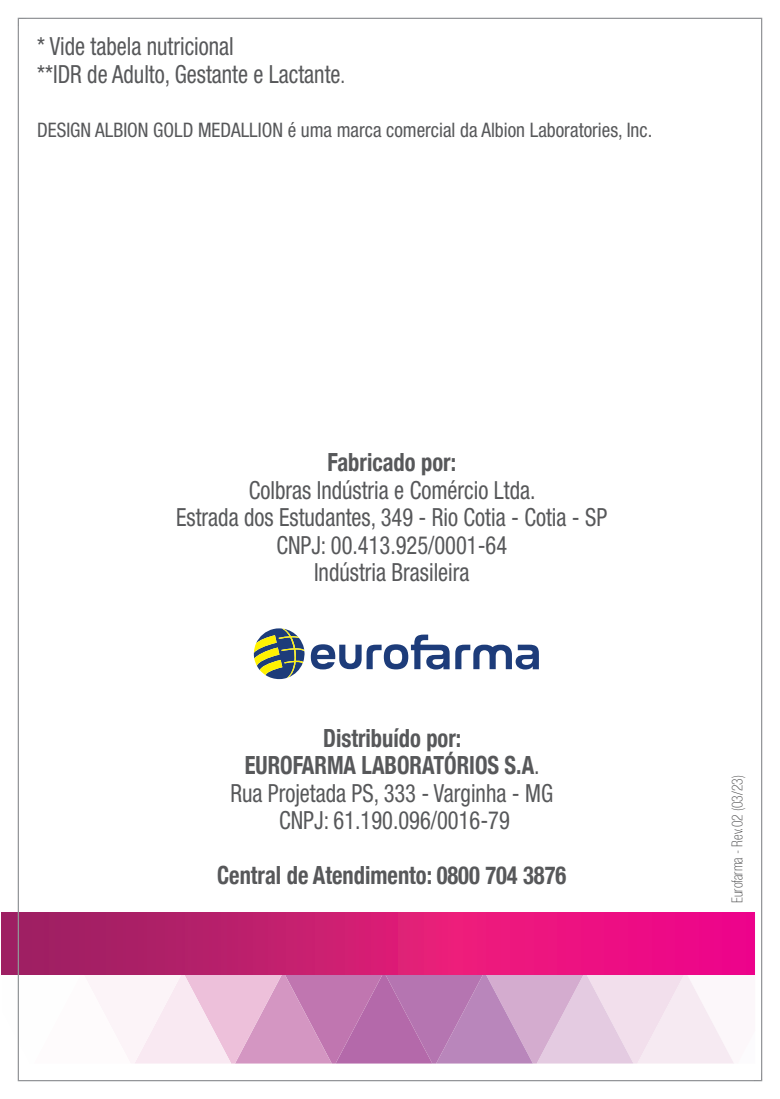
<style>
.page{position:relative;width:780px;height:1099px;background:#fff}
.page>*{position:absolute;margin:0;border:0;box-sizing:border-box;transform-origin:0 0}
.t1{font:condensed 25px/27.5px "Helvetica Neue";color:#57585a;text-align:center;scale:.9 1}
.t2{font:700 condensed 25px "Helvetica Neue";color:#57585a;scale:.9 1}
.t3{font:condensed 20px "Helvetica Neue";color:#57585a;scale:.96 1}
.t4{font:100 condensed 15px "Helvetica Neue LT Com";color:#3e3e3f;scale:.9 1}
.s1{font-size:21.75px}
.s2{font-weight:700}
</style>
<div class="page">
<svg style="left:2px;top:912px;width:753px;height:151px"></svg>
<svg style="left:2px;top:912px;width:752px;height:62px;background:#d01975"></svg>
<svg style="left:455px;top:644px;width:84px;height:25px"></svg>
<svg style="left:311px;top:634px;width:138px;height:35px"></svg>
<svg style="left:254px;top:628px;width:51px;height:51px"></svg>
<svg style="left:18px;top:18px;width:9px;height:8px"></svg>
<svg style="left:754px;top:1072px;width:8px;height:9px"></svg>
<p class="t1" style="left:37px;top:32px;width:344px;text-align:left">* Vide tabela nutricional<br>**IDR de Adulto, Gestante e Lactante<span class="s1">.</span></p>
<p class="t3" style="left:37px;top:118px;width:642px">DESIGN ALBION GOLD MEDALLION é uma marca comercial da Albion Laboratories, Inc.</p>
<p class="t2" style="left:327px;top:442px;width:144px">Fabricado por:</p>
<p class="t1" style="left:176px;top:476px;width:480px">Colbras Indústria e Comércio Ltda.<br>Estrada dos Estudantes, 349 - Rio Cotia - Cotia - SP CNPJ: 00.413.925/0001-64<br>Indústria Brasileira</p>
<p class="t1" style="left:230px;top:723px;width:360px"><span class="s2">Distribuído por:<br>EUROFARMA LABORATÓRIOS S.A</span>.<br>Rua Projetada PS, 333 - Varginha - MG<br>CNPJ: 61.190.096/0016-79</p>
<p class="t2" style="left:217px;top:854px;width:389px">Central de Atendimento: 0800 704 3876</p>
<p class="t4" style="left:728px;top:902px;width:143px;rotate:-90deg">Eurofarma - Rev.02 (03/23)</p>
</div>
